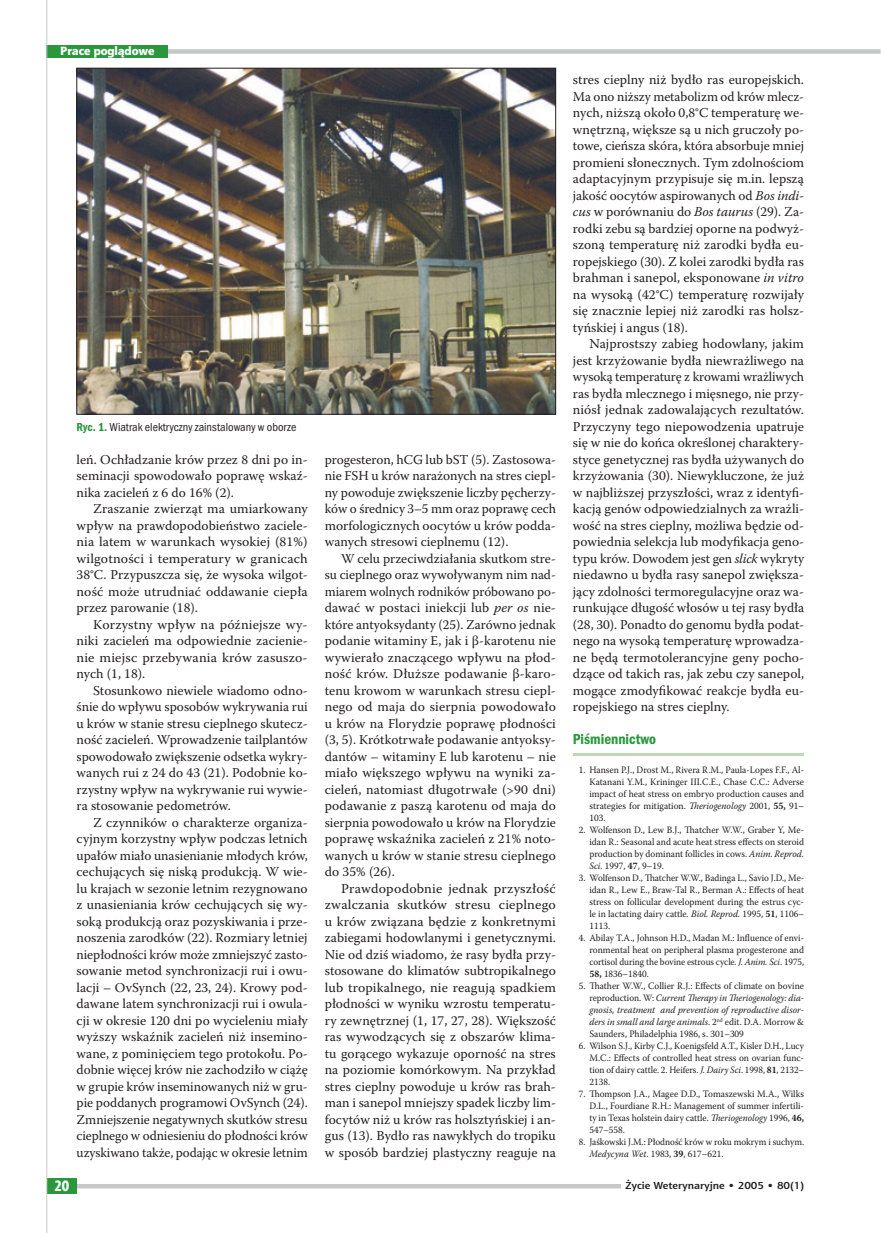
<style>
.page{position:relative;width:881px;height:1233px;background:#fff}
.page>*{position:absolute;margin:0;border:0;box-sizing:border-box;transform-origin:0 0}
.t1{font:15px "Franklin Got Itc TOT Dem Con";color:#2a973d}
.t2{font:15px "Aerton Cnd EFN Black";color:#fff}
.t3{font:13.5px/16.5px "Warnock Pro";color:#231f20;text-align:justify}
.t4{font:12px "Franklin Got Itc TOT Boo Con";color:#231f20}
.t5{font:12px "Aerton EFN Black";color:#fff}
.t6{font:700 10.2px "Aerton EFN";color:#231f20;scale:1.11 1}
.t7{font:9.75px/12px "Warnock Pro";color:#231f20;text-align:justify;scale:.95 1}
.t8{font:9.75px/12px "Warnock Pro";color:#231f20;text-align:justify;scale:.94 1}
.s1{font-family:"Franklin Got Itc TOT Dem Con";color:#2a973d}
.s2{font-style:italic}
.s3{font-weight:700}
</style>
<div class="page">
<hr style="left:47px;top:1184px;width:757px;height:4px;background:#c7c8ca">
<div style="left:47px;top:1178px;width:30px;height:15px;background:#2a973d"></div>
<div style="left:621px;top:1180px;width:183px;height:13px;background:#fff"></div>
<div style="left:47px;top:49px;width:833px;height:5px;background:#c7c8ca"></div>
<div style="left:47px;top:45px;width:121px;height:13px;background:#2a973d"></div>
<hr style="left:46px;top:0;width:1px;height:1233px;background:#c7c8ca">
<hr style="left:573px;top:753px;width:231px;height:3px;background:#bdd8b7">
<img style="left:79px;top:70px;width:475px;height:342px">
<p class="t5" style="left:60px;top:46px;width:96px">Prace poglądowe</p>
<p class="t4" style="left:77px;top:423px;width:221px"><span class="s1">Ryc. 1.</span> Wiatrak elektryczny zainstalowany w oborze</p>
<p class="t3" style="left:77px;top:452px;width:233px">leń. Ochładzanie krów przez 8 dni po in&shy;seminacji spowodowało poprawę wskaź&shy;nika zacieleń z 6 do 16% (2).</p>
<p class="t3" style="left:77px;top:502px;width:233px;text-indent:16px">Zraszanie zwierząt ma umiarkowany wpływ na prawdopodobieństwo zaciele&shy;nia latem w warunkach wysokiej (81%) wilgotności i temperatury w granicach 38°C. Przypuszcza się, że wysoka wilgot&shy;ność może utrudniać oddawanie ciepła przez parowanie (18).</p>
<p class="t3" style="left:77px;top:617px;width:233px;text-indent:16px">Korzystny wpływ na późniejsze wy&shy;niki zacieleń ma odpowiednie zacienie&shy;nie miejsc przebywania krów zasuszo&shy;nych (1, 18).</p>
<p class="t3" style="left:77px;top:683px;width:233px;text-indent:16px">Stosunkowo niewiele wiadomo odno&shy;śnie do wpływu sposobów wykrywania rui u krów w stanie stresu cieplnego skutecz&shy;ność zacieleń. Wprowadzenie tailplantów spowodowało zwiększenie odsetka wykry&shy;wanych rui z 24 do 43 (21). Podobnie ko&shy;rzystny wpływ na wykrywanie rui wywie&shy;ra stosowanie pedometrów.</p>
<p class="t3" style="left:77px;top:815px;width:233px;text-indent:16px">Z czynników o charakterze organiza&shy;cyjnym korzystny wpływ podczas letnich upałów miało unasienianie młodych krów, cechujących się niską produkcją. W wie&shy;lu krajach w sezonie letnim rezygnowano z unasieniania krów cechujących się wy&shy;soką produkcją oraz pozyskiwania i prze&shy;noszenia zarodków (22). Rozmiary letniej niepłodności krów może zmniejszyć zasto&shy;sowanie metod synchronizacji rui i owu&shy;lacji – OvSynch (22, 23, 24). Krowy pod&shy;dawane latem synchronizacji rui i owula&shy;cji w okresie 120 dni po wycieleniu miały wyższy wskaźnik zacieleń niż insemino&shy;wane, z pominięciem tego protokołu. Po&shy;dobnie więcej krów nie zachodziło w ciążę w grupie krów inseminowanych niż w gru&shy;pie poddanych programowi OvSynch (24).<br>Zmniejszenie negatywnych skutków stresu cieplnego w odniesieniu do płodności krów uzyskiwano także, podając w okresie letnim</p>
<p class="t3" style="left:325px;top:452px;width:233px">progesteron, hCG lub bST (5). Zastosowa&shy;nie FSH u krów narażonych na stres ciepl&shy;ny powoduje zwiększenie liczby pęcherzy&shy;ków o średnicy 3–5 mm oraz poprawę cech morfologicznych oocytów u krów podda&shy;wanych stresowi cieplnemu (12).</p>
<p class="t3" style="left:325px;top:551px;width:233px;text-indent:16px">W celu przeciwdziałania skutkom stre&shy;su cieplnego oraz wywoływanym nim nad&shy;miarem wolnych rodników próbowano po&shy;dawać w postaci iniekcji lub <span class="s2">per os</span> nie&shy;które antyoksydanty (25). Zarówno jednak podanie witaminy E, jak i β-karotenu nie wywierało znaczącego wpływu na płod&shy;ność krów. Dłuższe podawanie β-karo&shy;tenu krowom w warunkach stresu ciepl&shy;nego od maja do sierpnia powodowało u krów na Florydzie poprawę płodności (3, 5). Krótkotrwałe podawanie antyoksy&shy;dantów – witaminy E lub karotenu – nie miało większego wpływu na wyniki za&shy;cieleń, natomiast długotrwałe (&gt;90 dni) podawanie z paszą karotenu od maja do sierpnia powodowało u krów na Florydzie poprawę wskaźnika zacieleń z 21% noto&shy;wanych u krów w stanie stresu cieplnego do 35% (26).</p>
<p class="t3" style="left:325px;top:881px;width:233px;text-indent:16px">Prawdopodobnie jednak przyszłość zwalczania skutków stresu cieplnego u krów związana będzie z konkretnymi zabiegami hodowlanymi i genetycznymi.<br>Nie od dziś wiadomo, że rasy bydła przy&shy;stosowane do klimatów subtropikalnego lub tropikalnego, nie reagują spadkiem płodności w wyniku wzrostu temperatu&shy;ry zewnętrznej (1, 17, 27, 28). Większość ras wywodzących się z obszarów klima&shy;tu gorącego wykazuje oporność na stres na poziomie komórkowym. Na przykład stres cieplny powoduje u krów ras brah&shy;man i sanepol mniejszy spadek liczby lim&shy;focytów niż u krów ras holsztyńskiej i an&shy;gus (13). Bydło ras nawykłych do tropiku w sposób bardziej plastyczny reaguje na</p>
<p class="t3" style="left:573px;top:73px;width:233px">stres cieplny niż bydło ras europejskich.<br>Ma ono niższy metabolizm od krów mlecz&shy;nych, niższą około 0,8°C temperaturę we&shy;wnętrzną, większe są u nich gruczoły po&shy;towe, cieńsza skóra, która absorbuje mniej promieni słonecznych. Tym zdolnościom adaptacyjnym przypisuje się m.in. lepszą jakość oocytów aspirowanych od <span class="s2">Bos indi&shy;cus</span> w porównaniu do <span class="s2">Bos taurus</span> (29). Za&shy;rodki zebu są bardziej oporne na podwyż&shy;szoną temperaturę niż zarodki bydła eu&shy;ropejskiego (30). Z kolei zarodki bydła ras brahman i sanepol, eksponowane <span class="s2">in vitro </span>na wysoką (42°C) temperaturę rozwijały się znacznie lepiej niż zarodki ras holsz&shy;tyńskiej i angus (18).</p>
<p class="t3" style="left:573px;top:337px;width:233px;text-indent:16px">Najprostszy zabieg hodowlany, jakim jest krzyżowanie bydła niewrażliwego na wysoką temperaturę z krowami wrażliwych ras bydła mlecznego i mięsnego, nie przy&shy;niósł jednak zadowalających rezultatów.<br>Przyczyny tego niepowodzenia upatruje się w nie do końca określonej charaktery&shy;styce genetycznej ras bydła używanych do krzyżowania (30). Niewykluczone, że już w najbliższej przyszłości, wraz z identyfi&shy;kacją genów odpowiedzialnych za wrażli&shy;wość na stres cieplny, możliwa będzie od&shy;powiednia selekcja lub modyfikacja geno&shy;typu krów. Dowodem jest gen <span class="s2">slick</span> wykryty niedawno u bydła rasy sanepol zwiększa&shy;jący zdolności termoregulacyjne oraz wa&shy;runkujące długość włosów u tej rasy bydła (28, 30). Ponadto do genomu bydła podat&shy;nego na wysoką temperaturę wprowadza&shy;ne będą termotolerancyjne geny pocho&shy;dzące od takich ras, jak zebu czy sanepol, mogące zmodyfikować reakcje bydła eu&shy;ropejskiego na stres cieplny.</p>
<p class="t1" style="left:573px;top:735px;width:85px">Piśmiennictwo</p>
<p class="t7" style="left:589px;top:765px;width:227px;text-indent:-11px">1. Hansen P.J., Drost M., Rivera R.M., Paula-Lopes F.F., Al-Katanani Y.M., Krininger III.C.E., Chase C.C.: Adverse impact of heat stress on embryo production causes and strategies for mitigation. <span class="s2">Theriogenology</span> 2001, <span class="s3">55,</span> 91– 103.</p>
<p class="t7" style="left:589px;top:825px;width:227px;text-indent:-11px">2. Wolfenson D., Lew B.J., Thatcher W.W., Graber Y, Me&shy;idan R.: Seasonal and acute heat stress effects on steroid production by dominant follicles in cows. <span class="s2">Anim. Reprod.<br>Sci.</span> 1997, <span class="s3">47</span>, 9–19.</p>
<p class="t8" style="left:589px;top:873px;width:230px;text-indent:-11px">3. Wolfenson D., Thatcher W.W., Badinga L., Savio J.D., Me&shy;idan R., Lew E., Braw-Tal R., Berman A.: Effects of heat stress on follicular development during the estrus cyc&shy;le in lactating dairy cattle<span class="s2">. Biol. Reprod.</span> 1995, <span class="s3">51</span>, 1106– 1113.</p>
<p class="t7" style="left:589px;top:933px;width:227px;text-indent:-11px">4. Abilay T.A., Johnson H.D., Madan M.: Influence of envi&shy;ronmental heat on peripheral plasma progesterone and cortisol during the bovine estrous cycle<span class="s2">. J. Anim. Sci</span>. 1975, <span class="s3">58,</span> 1836–1840.</p>
<p class="t7" style="left:589px;top:981px;width:227px;text-indent:-11px">5. Thather W.W., Collier R.J.: Effects of climate on bovine reproduction. W: <span class="s2">Current Therapy in Theriogenology: dia&shy;gnosis, treatment and prevention of reproductive disor&shy;ders in small and large animals</span>. 2<sup>nd</sup> edit. D.A. Morrow &amp; Saunders, Philadelphia 1986, s. 301–309</p>
<p class="t8" style="left:589px;top:1041px;width:230px;text-indent:-11px">6. Wilson S.J., Kirby C.J., Koenigsfeld A.T., Kisler D.H., Lucy M.C.: Effects of controlled heat stress on ovarian func&shy;tion of dairy cattle. 2. Heifers. <span class="s2">J. Dairy Sci</span>. 1998, <span class="s3">81</span>, 2132– 2138.</p>
<p class="t7" style="left:589px;top:1089px;width:227px;text-indent:-11px">7. Thompson J.A., Magee D.D., Tomaszewski M.A., Wilks D.L., Fourdiane R.H.: Management of summer infertili&shy;ty in Texas holstein dairy cattle. <span class="s2">Theriogenology</span> 1996, <span class="s3">46, </span>547–558.</p>
<p class="t8" style="left:589px;top:1137px;width:230px;text-indent:-11px">8. Jaśkowski J.M.: Płodność krów w roku mokrym i suchym.<br><span class="s2">Medycyna Wet</span>. 1983, <span class="s3">39</span>, 617–621.</p>
<p class="t2" style="left:54px;top:1177px;width:16px">20</p>
<p class="t6" style="left:625px;top:1180px;width:162px">Życie Weterynaryjne • 2005 • 80(1)</p>
</div>
